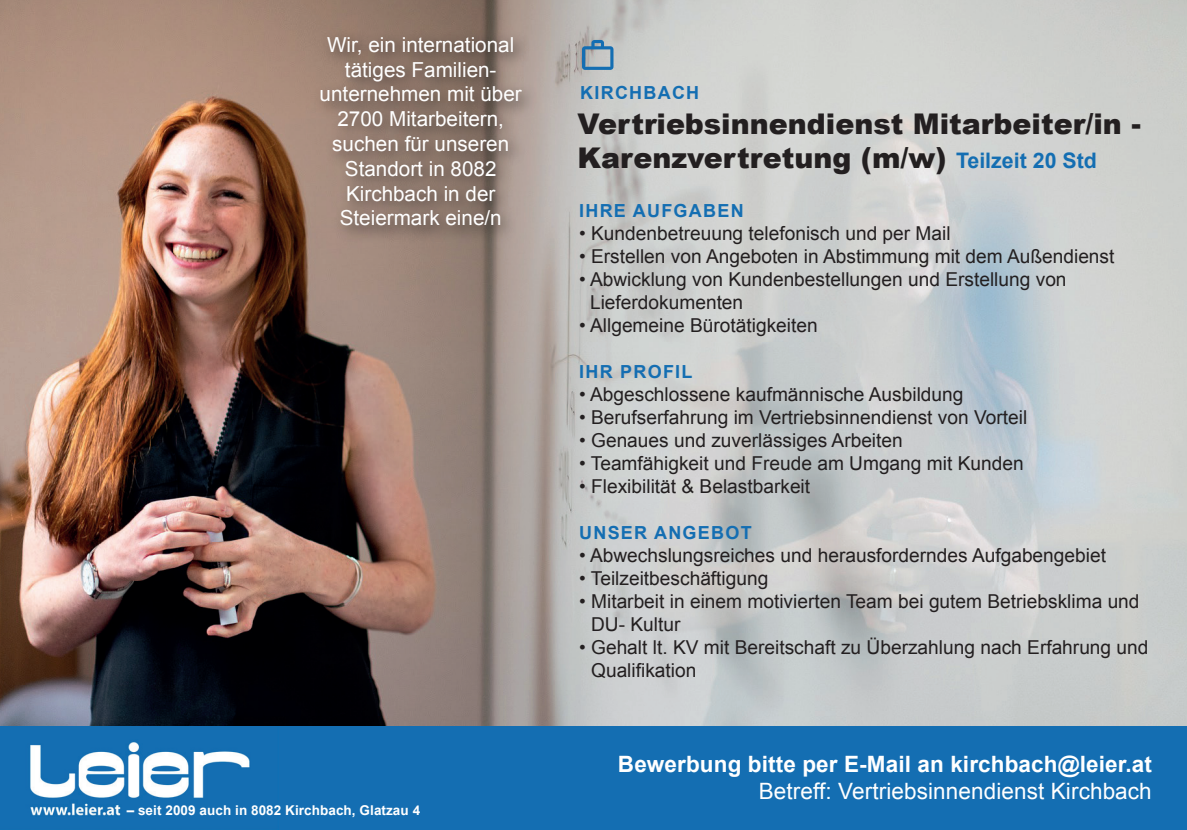
<style>
.page{position:relative;width:1187px;height:830px;background:#fff}
.page>*{position:absolute;margin:0;border:0;box-sizing:border-box;transform-origin:0 0}
.t1{font:900 28.57px/34.2px "Arial";color:#231f20}
.t2{font:700 22.5px "Arial";letter-spacing:.005em;color:#fff}
.t3{font:22.5px "Arial";letter-spacing:.005em;color:#fff}
.t4{font:20.7px/24.8px "Arial";color:#fff;text-align:center}
.t5{font:19.12px/22.9px "Arial";color:#231f20}
.t6{font:700 18px "Arial";letter-spacing:.07em;color:#146eb2}
.t7{font:700 13.5px "Arial";letter-spacing:.005em;color:#fff}
.s1{font-weight:700;font-size:21.38px;color:#146eb2}
</style>
<div class="page">
<img style="left:0;top:0;width:1186px;height:726px">
<div style="left:0;top:726px;width:1186px;height:103px;background:#146eb2"></div>
<img style="left:30px;top:742px;width:220px;height:74px">
<div style="left:312px;top:28px;width:226px;height:215px;background:#231f20;opacity:.75"></div>
<svg style="left:582px;top:40px;width:31px;height:30px"></svg>
<p class="t4" style="left:319px;top:32px;width:204px">Wir, ein international tätiges Familien&shy;unternehmen mit über<br>2700 Mitarbeitern, suchen für unseren<br>Standort in 8082<br>Kirchbach in der<br>Steiermark eine/n</p>
<p class="t7" style="left:127px;top:801px;width:295px">– seit 2009 auch in 8082 Kirchbach, Glatzau 4</p>
<p class="t6" style="left:580px;top:81px;width:121px">KIRCHBACH</p>
<h1 class="t1" style="left:577px;top:106px;width:565px">Vertriebsinnendienst Mitarbeiter/in -<br>Karenzvertretung (m/w) <span class="s1">Teilzeit 20 Std</span></h1>
<p class="t6" style="left:579px;top:199px;width:166px">IHRE AUFGABEN</p>
<p class="t5" style="left:579px;top:222px;width:373px">• Kundenbetreuung telefonisch und per Mail</p>
<p class="t5" style="left:579px;top:245px;width:537px">• Erstellen von Angeboten in Abstimmung mit dem Außendienst</p>
<p class="t5" style="left:590px;top:268px;width:478px;text-indent:-11px">• Abwicklung von Kundenbestellungen und Erstellung von<br>Lieferdokumenten</p>
<p class="t5" style="left:579px;top:314px;width:240px">• Allgemeine Bürotätigkeiten</p>
<p class="t6" style="left:579px;top:360px;width:115px">IHR PROFIL</p>
<p class="t5" style="left:579px;top:383px;width:386px">• Abgeschlossene kaufmännische Ausbildung</p>
<p class="t5" style="left:579px;top:406px;width:449px">• Berufserfahrung im Vertriebsinnendienst von Vorteil</p>
<p class="t5" style="left:579px;top:429px;width:325px">• Genaues und zuverlässiges Arbeiten</p>
<p class="t5" style="left:579px;top:452px;width:446px">• Teamfähigkeit und Freude am Umgang mit Kunden</p>
<p class="t5" style="left:579px;top:475px;width:232px">• Flexibilität &amp; Belastbarkeit</p>
<p class="t6" style="left:579px;top:520px;width:174px">UNSER ANGEBOT</p>
<p class="t5" style="left:579px;top:543px;width:528px">• Abwechslungsreiches und herausforderndes Aufgabengebiet</p>
<p class="t5" style="left:579px;top:566px;width:191px">• Teilzeitbeschäftigung</p>
<p class="t5" style="left:591px;top:589px;width:550px;text-indent:-12px">• Mitarbeit in einem motivierten Team bei gutem Betriebsklima und<br>DU- Kultur</p>
<p class="t5" style="left:591px;top:635px;width:559px;text-indent:-12px">• Gehalt lt. KV mit Bereitschaft zu Überzahlung nach Erfahrung und<br>Qualifikation</p>
<p class="t2" style="left:618px;top:749px;width:535px">Bewerbung bitte per E-Mail an kirchbach@leier.at</p>
<p class="t3" style="left:758px;top:776px;width:394px">Betreff: Vertriebsinnendienst Kirchbach</p>
</div>
